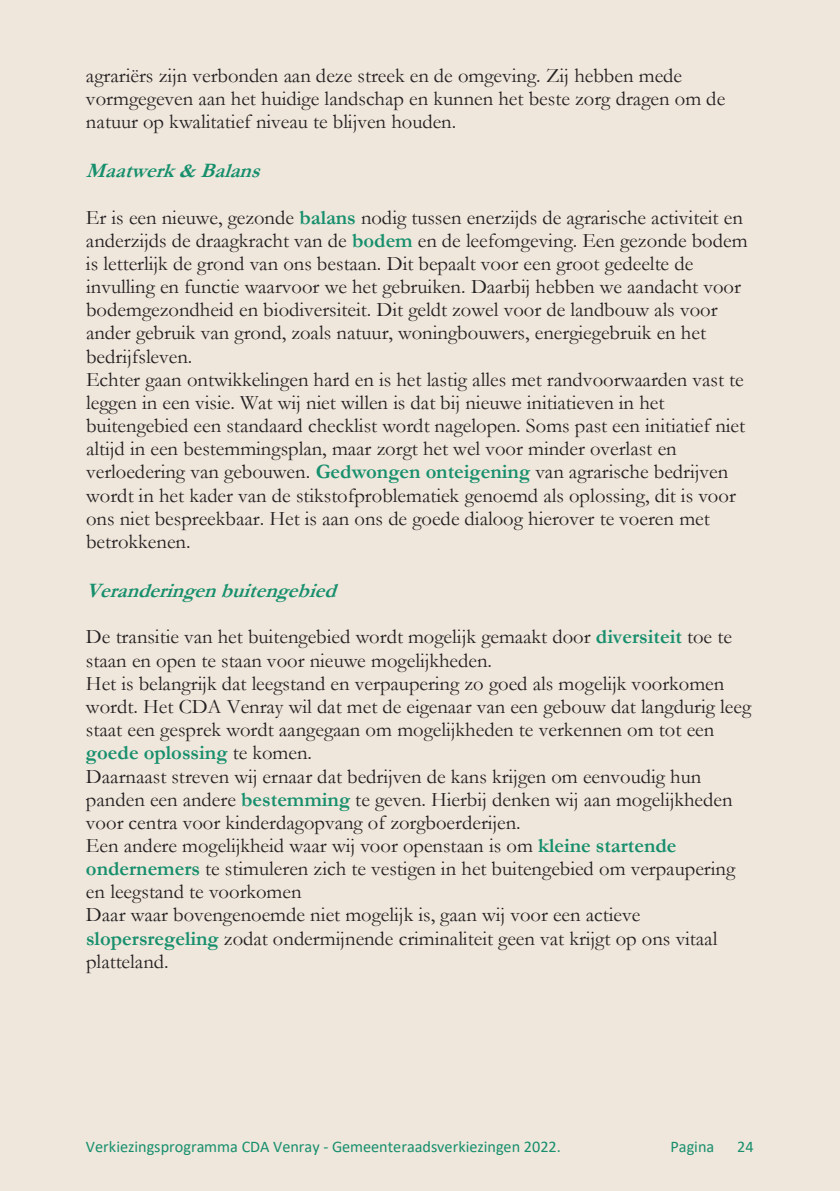
<style>
.page{position:relative;width:840px;height:1191px;background:#fff}
.page>*{position:absolute;margin:0;border:0;box-sizing:border-box;transform-origin:0 0}
.t1{font:20.6px/23.2px "Garamond";color:#231f20}
.t2{font:italic 700 20.6px "Garamond";color:#178f6d}
.t3{font:16.2px "Calibri";color:#178f6d}
.s1{font-weight:700;color:#178f6d}
</style>
<div class="page">
<div style="left:0;top:0;width:839px;height:1191px;background:#efe7dc"></div>
<p class="t1" style="left:86px;top:63px;width:640px">agrariërs zijn verbonden aan deze streek en de omgeving. Zij hebben mede vormgegeven aan het huidige landschap en kunnen het beste zorg dragen om de natuur op kwalitatief niveau te blijven houden.</p>
<p class="t2" style="left:86px;top:157px;width:184px">Maatwerk &amp;Balans</p>
<p class="t1" style="left:86px;top:205px;width:663px">Er is een nieuwe, gezonde <span class="s1">balans</span> nodig tussen enerzijds de agrarische activiteit en anderzijds de draagkracht van de <span class="s1">bodem</span> en de leefomgeving. Een gezonde bodem is letterlijk de grond van ons bestaan. Dit bepaalt voor een groot gedeelte de invulling en functie waarvoor we het gebruiken. Daarbij hebben we aandacht voor bodemgezondheid en biodiversiteit. Dit geldt zowel voor de landbouw als voor ander gebruik van grond, zoals natuur, woningbouwers, energiegebruik en het bedrijfsleven.<br>Echter gaan ontwikkelingen hard en is het lastig alles met randvoorwaarden vast te leggen in een visie. Wat wij niet willen is dat bij nieuwe initiatieven in het buitengebied een standaard checklist wordt nagelopen. Soms past een initiatief niet altijd in een bestemmingsplan, maar zorgt het wel voor minder overlast en verloedering van gebouwen. <span class="s1">Gedwongen onteigening</span> van agrarische bedrijven wordt in het kader van de stikstofproblematiek genoemd als oplossing, dit is voor ons niet bespreekbaar. Het is aan ons de goede dialoog hierover te voeren met betrokkenen.</p>
<p class="t2" style="left:86px;top:576px;width:260px">Veranderingen buitengebied</p>
<p class="t1" style="left:86px;top:625px;width:666px">De transitie van het buitengebied wordt mogelijk gemaakt door <span class="s1">diversiteit</span> toe te staan en open te staan voor nieuwe mogelijkheden.<br>Het is belangrijk dat leegstand en verpaupering zo goed als mogelijk voorkomen wordt. Het CDA Venray wil dat met de eigenaar van een gebouw dat langdurig leeg staat een gesprek wordt aangegaan om mogelijkheden te verkennen om tot een <span class="s1">goede oplossing</span> te komen.<br>Daarnaast streven wij ernaar dat bedrijven de kans krijgen om eenvoudig hun panden een andere <span class="s1">bestemming</span> te geven. Hierbij denken wij aan mogelijkheden voor centra voor kinderdagopvang of zorgboerderijen.<br>Een andere mogelijkheid waar wij voor openstaan is om <span class="s1">kleine startende ondernemers</span> te stimuleren zich te vestigen in het buitengebied om verpaupering en leegstand te voorkomen<br>Daar waar bovengenoemde niet mogelijk is, gaan wij voor een actieve <span class="s1">slopersregeling</span> zodat ondermijnende criminaliteit geen vat krijgt op ons vitaal platteland.</p>
<p class="t3" style="left:86px;top:1135px;width:476px">Verkiezingsprogramma CDA Venray - Gemeenteraadsverkiezingen 2022.</p>
<p class="t3" style="left:670px;top:1135px;width:45px">Pagina</p>
<p class="t3" style="left:736px;top:1135px;width:18px">24</p>
</div>
